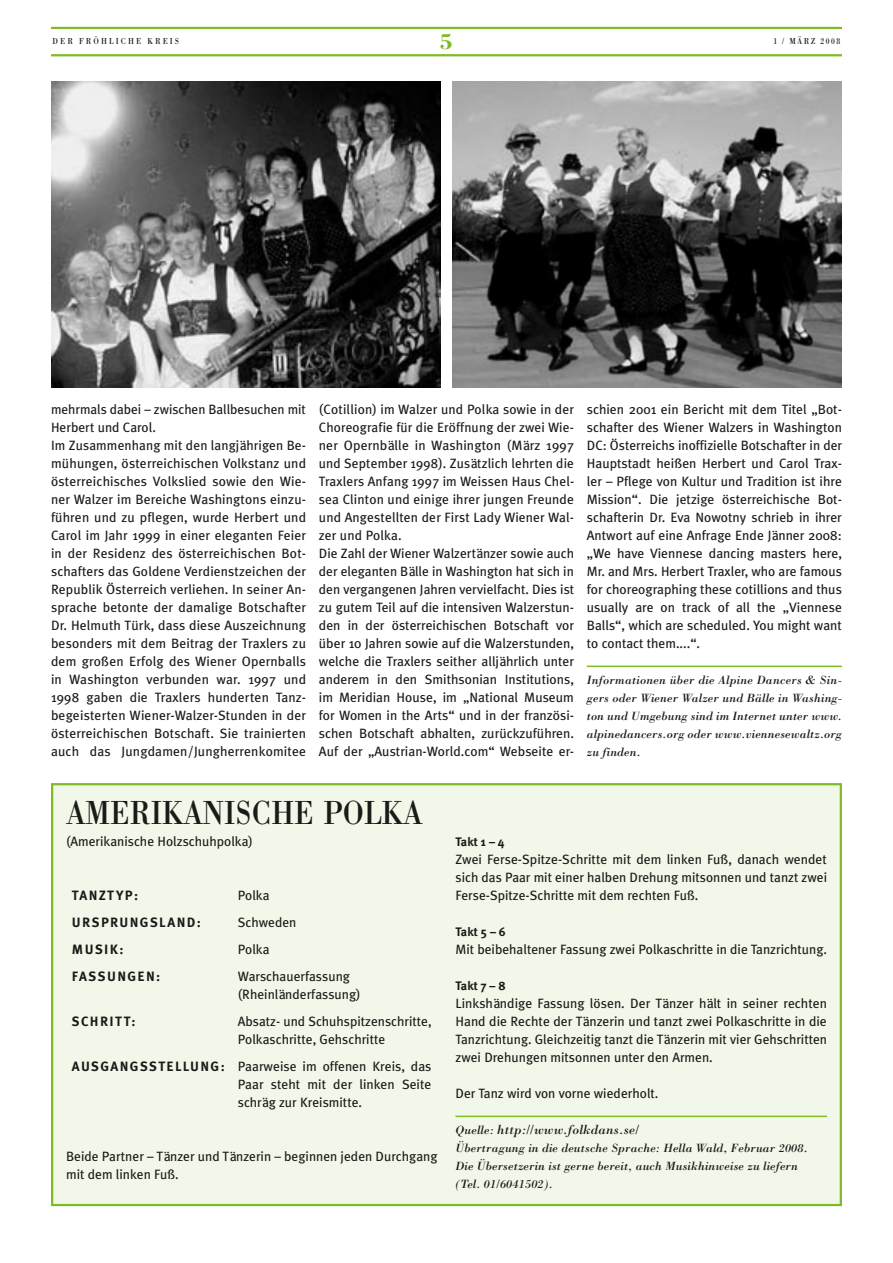
<style>
.page{position:relative;width:893px;height:1263px;background:#fff}
.page>*{position:absolute;margin:0;border:0;box-sizing:border-box;transform-origin:0 0}
.t1{font:34.5px "Bodoni";color:#1a1a18;scale:.85 1}
.t2{font:700 22.5px "Bodoni";color:#80bb25}
.t3{font:13.5px/18px "Meta Plus";color:#1a1a18}
.t4{font:700 13.5px "Meta Plus";letter-spacing:.1em;color:#1a1a18}
.t5{font:italic 13.5px "Bodoni";letter-spacing:.01em;color:#1a1a18}
.t6{font:italic 12.3px/18px "Bodoni";letter-spacing:.01em;color:#1a1a18;text-align:justify}
.t7{font:700 12.3px "Meta Plus";letter-spacing:.01em;color:#1a1a18}
.t8{font:9px "Bodoni";letter-spacing:.275em;color:#1a1a18;scale:.85 1}
.t9{font:9px "Bodoni";letter-spacing:.2em;color:#1a1a18;scale:.85 1}
.s1{font-weight:700}
.s2{font-size:12.3px}
</style>
<div class="page">
<hr style="left:51px;top:54px;width:791px;height:2px;background:#80bb25">
<hr style="left:51px;top:27px;width:791px;height:2px;background:#80bb25">
<img style="left:453px;top:81px;width:389px;height:306px">
<hr style="left:587px;top:665px;width:255px;height:2px;background:#80bb25">
<img style="left:51px;top:81px;width:389px;height:306px">
<div style="left:52px;top:784px;width:789px;height:421px;background:#f2f8e9"></div>
<hr style="left:455px;top:1115px;width:372px;height:2px;background:#80bb25">
<div style="left:51px;top:783px;width:791px;height:423px;border:2px solid #80bb25"></div>
<p class="t8" style="left:53px;top:36px;width:151px">DER FRÖHLICHE KREIS</p>
<h2 class="t2" style="left:440px;top:28px;width:15px">5</h2>
<p class="t9" style="left:773px;top:36px;width:80px">1 / MÄRZ 2008</p>
<p class="t3" style="left:51px;top:400px;width:257px">mehrmals dabei – zwischen Ballbesuchen mit Herbert und Carol.<br>Im Zusammenhang mit den langjährigen Be&shy;mühungen, österreichischen Volkstanz und österreichisches Volkslied sowie den Wie&shy;ner Walzer im Bereiche Washingtons einzu&shy;führen und zu pflegen, wurde Herbert und Carol im Jahr 1999 in einer eleganten Feier in der Residenz des österreichischen Bot&shy;schafters das Goldene Verdienstzeichen der Republik Österreich verliehen. In seiner An&shy;sprache betonte der damalige Botschafter Dr. Helmuth Türk, dass diese Auszeichnung besonders mit dem Beitrag der Traxlers zu dem großen Erfolg des Wiener Opernballs in Washington verbunden war. 1997 und 1998 gaben die Traxlers hunderten Tanz&shy;begeisterten Wiener-Walzer-Stunden in der österreichischen Botschaft. Sie trainierten auch das Jungdamen/Jungherrenkomitee</p>
<p class="t3" style="left:319px;top:400px;width:257px">(Cotillion) im Walzer und Polka sowie in der Choreografie für die Eröffnung der zwei Wie&shy;ner Opernbälle in Washington (März 1997 und September 1998). Zusätzlich lehrten die Traxlers Anfang 1997 im Weissen Haus Chel&shy;sea Clinton und einige ihrer jungen Freunde und Angestellten der First Lady Wiener Wal&shy;zer und Polka.<br>Die Zahl der Wiener Walzertänzer sowie auch der eleganten Bälle in Washington hat sich in den vergangenen Jahren vervielfacht. Dies ist zu gutem Teil auf die intensiven Walzerstun&shy;den in der österreichischen Botschaft vor über 10 Jahren sowie auf die Walzerstunden, welche die Traxlers seither alljährlich unter anderem in den Smithsonian Institutions, im Meridian House, im „National Museum for Women in the Arts“ und in der französi&shy;schen Botschaft abhalten, zurückzuführen.<br>Auf der „Austrian-World.com“ Webseite er-</p>
<p class="t3" style="left:587px;top:400px;width:257px;text-align:justify">schien 2001 ein Bericht mit dem Titel „Bot&shy;schafter des Wiener Walzers in Washington DC: Österreichs inoffizielle Botschafter in der Hauptstadt heißen Herbert und Carol Trax&shy;ler – Pflege von Kultur und Tradition ist ihre Mission“. Die jetzige österreichische Bot&shy;schafterin Dr. Eva Nowotny schrieb in ihrer Antwort auf eine Anfrage Ende Jänner 2008: „We have Viennese dancing masters here, Mr. and Mrs. Herbert Traxler, who are famous for choreographing these cotillions and thus usually are on track of all the „Viennese Balls“, which are scheduled. You might want to contact them....“.</p>
<p class="t6" style="left:587px;top:671px;width:257px">Informationen über die Alpine Dancers &amp; Sin&shy;gers oder Wiener Walzer und Bälle in Washing&shy;ton und Umgebung sind im Internet unter www. alpinedancers.org oder www.viennesewaltz.org zu finden.</p>
<h1 class="t1" style="left:66px;top:791px;width:421px">AMERIKANISCHE POLKA</h1>
<p class="t3" style="left:66px;top:832px;width:188px">(Amerikanische Holzschuhpolka)</p>
<p class="t4" style="left:72px;top:888px;width:68px">TAN ZTYP:</p>
<p class="t3" style="left:238px;top:886px;width:33px">Polka</p>
<p class="t4" style="left:72px;top:915px;width:49px">URSPRUNGSLAND</p>
<p class="t4" style="left:197px;top:915px;width:6px">:</p>
<p class="t3" style="left:238px;top:913px;width:60px">Schweden</p>
<p class="t4" style="left:72px;top:942px;width:53px">MUSIK:</p>
<p class="t3" style="left:238px;top:940px;width:33px">Polka</p>
<p class="t4" style="left:72px;top:969px;width:18px">FASSUNG</p>
<p class="t4" style="left:138px;top:969px;width:24px">EN:</p>
<p class="t3" style="left:238px;top:967px;width:124px">Warschauerfassung (Rheinländerfassung)</p>
<p class="t4" style="left:72px;top:1014px;width:65px">SCHRITT:</p>
<p class="t3" style="left:238px;top:1012px;width:195px">Absatz- und Schuhspitzenschritte,<br>Polkaschritte, Gehschritte</p>
<p class="t4" style="left:72px;top:1059px;width:20px">AUSGANGSST</p>
<p class="t4" style="left:167px;top:1059px;width:19px">ELLUNG</p>
<p class="t3" style="left:238px;top:1057px;width:195px;text-align:justify;text-indent:-17px"><span class="s1">:</span> Paarweise im offenen Kreis, das Paar steht mit der linken Seite schräg zur Kreismitte.</p>
<p class="t3" style="left:66px;top:1147px;width:373px">Beide Partner – Tänzer und Tänzerin – beginnen jeden Durchgang mit dem linken Fuß.</p>
<p class="t7" style="left:455px;top:835px;width:51px">TAKT 1 – 4</p>
<p class="t3" style="left:455px;top:850px;width:373px;text-align:justify">Zwei Ferse-Spitze-Schritte mit dem linken Fuß, danach wendet sich das Paar mit einer halben Drehung mitsonnen und tanzt zwei Ferse-Spitze-Schritte mit dem rechten Fuß.</p>
<p class="t7" style="left:455px;top:925px;width:52px">TAKT 5 – 6</p>
<p class="t3" style="left:455px;top:940px;width:373px">Mit beibehaltener Fassung zwei Polkaschritte in die Tanzrichtung.</p>
<p class="t7" style="left:455px;top:979px;width:52px">TAKT 7 – 8</p>
<p class="t3" style="left:455px;top:994px;width:373px;text-align:justify">Linkshändige Fassung lösen. Der Tänzer hält in seiner rechten Hand die Rechte der Tänzerin und tanzt zwei Polkaschritte in die Tanzrichtung. Gleichzeitig tanzt die Tänzerin mit vier Gehschritten zwei Drehungen mitsonnen unter den Armen.</p>
<p class="t3" style="left:455px;top:1084px;width:204px">Der Tanz wird von vorne wiederholt.</p>
<p class="t5" style="left:455px;top:1121px;width:185px"><span class="s2">Quelle:</span> http://www.folkdans.se/</p>
<p class="t6" style="left:455px;top:1139px;width:354px;text-align:left">Übertragung in die deutsche Sprache: Hella Wald, Februar 2008.<br>Die Übersetzerin ist gerne bereit, auch Musikhinweise zu liefern (Tel. 01/6041502).</p>
</div>
